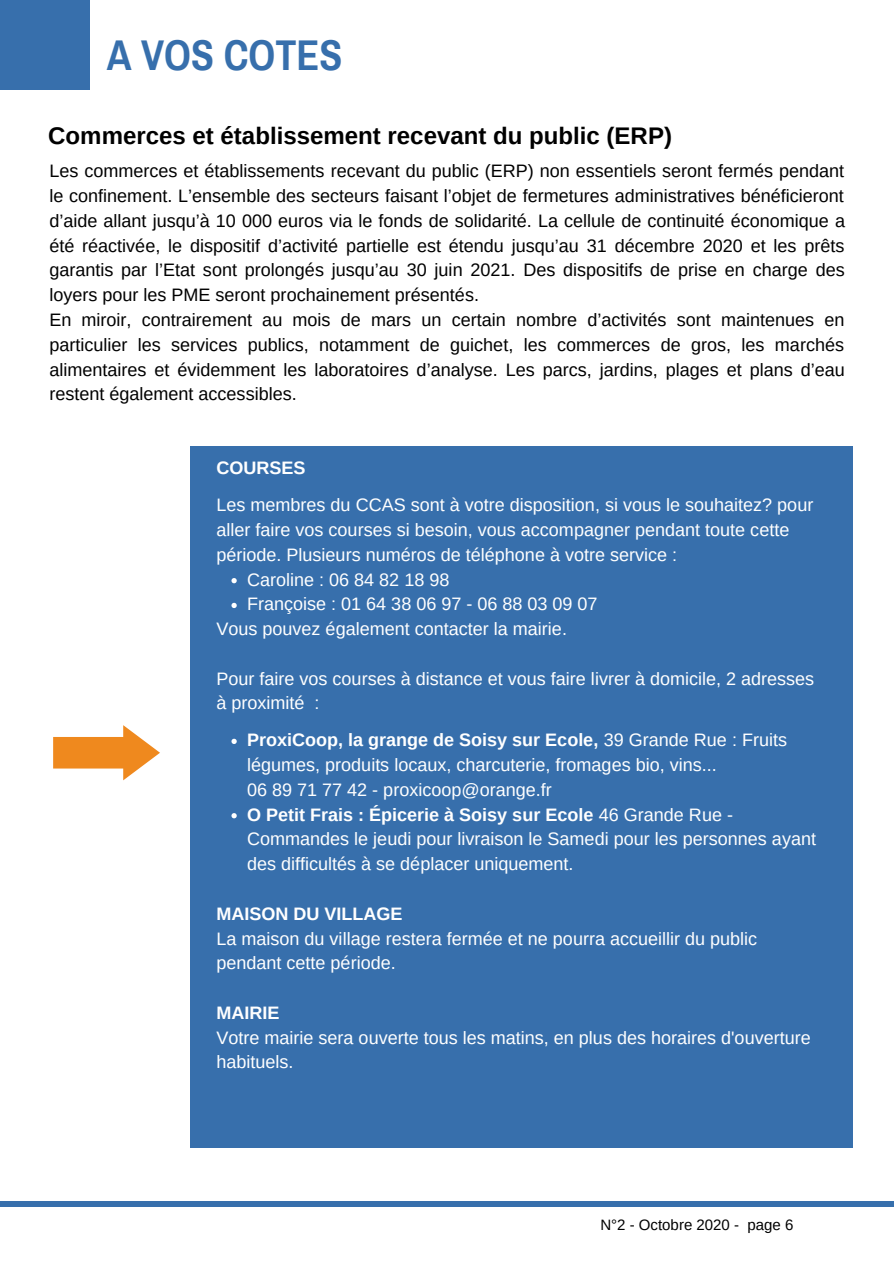
<style>
.page{position:relative;width:894px;height:1264px;background:#fff}
.page>*{position:absolute;margin:0;border:0;box-sizing:border-box;transform-origin:0 0}
.t1{font:700 42px "Archivo Narrow";color:#376fac}
.t2{font:700 24px "Arimo";color:#000}
.t3{font:18px/24.8px "Arimo";color:#fff}
.t4{font:18px/24.8px "Arimo";color:#000}
.t5{font:700 18px "Arimo";color:#fff}
.t6{font:15px "Arimo";color:#000}
.s1{font-weight:700}
</style>
<div class="page">
<div style="left:0;top:0;width:90px;height:90px;background:#376fac"></div>
<div style="left:0;top:1201px;width:893px;height:5px;background:#376fac"></div>
<div style="left:190px;top:446px;width:662px;height:702px;background:#376fac"></div>
<svg style="left:53px;top:725px;width:107px;height:55px"></svg>
<svg style="left:231px;top:578px;width:6px;height:5px"></svg>
<svg style="left:231px;top:603px;width:6px;height:5px"></svg>
<svg style="left:231px;top:738px;width:6px;height:6px"></svg>
<svg style="left:231px;top:813px;width:6px;height:5px"></svg>
<h1 class="t1" style="left:107px;top:33px;width:237px">A VOS COTES</h1>
<h2 class="t2" style="left:48px;top:122px;width:625px">Commerces et établissement recevant du public (ERP)</h2>
<p class="t4" style="left:49px;top:159px;width:797px">Les commerces et établissements recevant du public (ERP) non essentiels seront fermés pendant le confinement. L’ensemble des secteurs faisant l’objet de fermetures administratives bénéficieront d’aide allant jusqu’à 10 000 euros via le fonds de solidarité. La cellule de continuité économique a été réactivée, le dispositif d’activité partielle est étendu jusqu’au 31 décembre 2020 et les prêts garantis par l’Etat sont prolongés jusqu’au 30 juin 2021. Des dispositifs de prise en charge des loyers pour les PME seront prochainement présentés.<br>En miroir, contrairement au mois de mars un certain nombre d’activités sont maintenues en particulier les services publics, notamment de guichet, les commerces de gros, les marchés alimentaires et évidemment les laboratoires d’analyse. Les parcs, jardins, plages et plans d’eau restent également accessibles.</p>
<p class="t5" style="left:216px;top:458px;width:91px">COURSES</p>
<p class="t3" style="left:216px;top:492px;width:598px">Les membres du CCAS sont à votre disposition, si vous le souhaitez? pour aller faire vos courses si besoin, vous accompagner pendant toute cette période. Plusieurs numéros de téléphone à votre service :</p>
<p class="t3" style="left:247px;top:567px;width:352px">Caroline : 06 84 82 18 98<br>Françoise : 01 64 38 06 97 - 06 88 03 09 07</p>
<p class="t3" style="left:216px;top:616px;width:352px">Vous pouvez également contacter la mairie.</p>
<p class="t3" style="left:216px;top:666px;width:599px">Pour faire vos courses à distance et vous faire livrer à domicile, 2 adresses à proximité :</p>
<p class="t3" style="left:247px;top:727px;width:541px"><span class="s1">ProxiCoop, la grange de Soisy sur Ecole,</span> 39 Grande Rue : Fruits légumes, produits locaux, charcuterie, fromages bio, vins...</p>
<p class="t3" style="left:247px;top:802px;width:570px"><span class="s1">O Petit Frais : Épicerie à Soisy sur Ecole</span> 46 Grande Rue -<br>Commandes le jeudi pour livraison le Samedi pour les personnes ayant des difficultés à se déplacer uniquement.</p>
<p class="t3" style="left:247px;top:777px;width:306px">06 89 71 77 42 - proxicoop@orange.fr</p>
<p class="t5" style="left:216px;top:903px;width:187px">MAISON DU VILLAGE</p>
<p class="t3" style="left:216px;top:925px;width:542px">La maison du village restera fermée et ne pourra accueillir du public pendant cette période.</p>
<p class="t5" style="left:216px;top:1002px;width:64px">MAIRIE</p>
<p class="t3" style="left:216px;top:1025px;width:595px">Votre mairie sera ouverte tous les matins, en plus des horaires d'ouverture habituels.</p>
<p class="t6" style="left:600px;top:1216px;width:194px">N°2 - Octobre 2020 - page 6</p>
</div>
